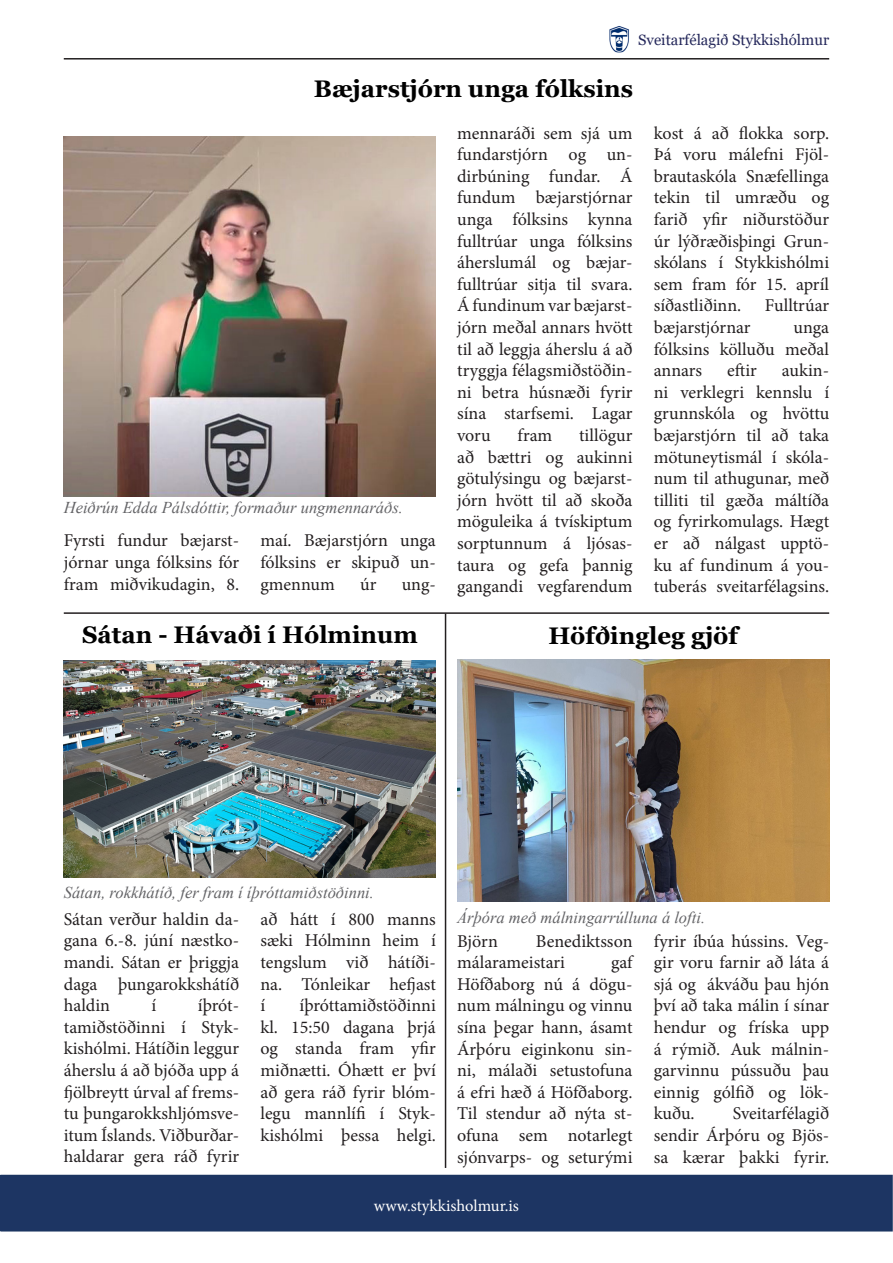
<style>
.page{position:relative;width:893px;height:1263px;background:#fff}
.page>*{position:absolute;margin:0;border:0;box-sizing:border-box;transform-origin:0 0}
.Side_bar{font:700 24px "Georgia";color:#000}
.t1{font:18px/21.6px "Minion Pro";color:#231f20;text-align:justify}
.t2{font:italic 16.5px "Times New Roman";color:#636366}
.t3{font:16.5px "Minion Pro";color:#fff}
.t4{font:15px "Georgia";color:#25285b}
</style>
<div class="page">
<div style="left:0;top:1175px;width:892px;height:56px;background:#1d3563"></div>
<img style="left:609px;top:27px;width:20px;height:24px">
<hr style="left:64px;top:58px;width:765px;height:2px;background:#231f20">
<hr style="left:64px;top:612px;width:765px;height:2px;background:#231f20">
<img style="left:457px;top:659px;width:372px;height:242px">
<hr style="left:445px;top:613px;width:1px;height:555px;background:#231f20">
<img style="left:64px;top:660px;width:372px;height:217px">
<img style="left:64px;top:136px;width:372px;height:360px">
<p class="t4" style="left:638px;top:31px;width:193px">Sveitarfélagið Stykkishólmur</p>
<p class="Side_bar" style="left:314px;top:73px;width:321px">Bæjarstjórn unga fólksins</p>
<p class="t2" style="left:64px;top:496px;width:341px">Heiðrún Edda Pálsdóttir, formaður ungmennaráðs.</p>
<p class="t1" style="left:64px;top:530px;width:177px">Fyrsti fundur bæjarst&shy;jórnar unga fólksins fór fram miðvikudagin, 8.</p>
<p class="t1" style="left:260px;top:530px;width:177px">maí. Bæjarstjórn unga fólksins er skipuð un&shy;gmennum</p>
<p class="t1" style="left:360px;top:573px;width:18px">úr</p>
<p class="t1" style="left:402px;top:573px;width:36px">ung-</p>
<p class="t1" style="left:457px;top:122px;width:177px">mennaráði sem sjá um fundarstjórn og un&shy;dirbúning fundar. Á fundum bæjarstjórnar unga fólksins kynna fulltrúar unga fólksins áherslumál og bæjar&shy;fulltrúar sitja til svara.</p>
<p class="t1" style="left:457px;top:295px;width:177px">Á fundinum var bæjarst&shy;jórn meðal annars hvött til að leggja áherslu á að tryggja félagsmiðstöðin&shy;ni betra húsnæði fyrir sína starfsemi. Lagar voru</p>
<p class="t1" style="left:457px;top:424px;width:177px;text-indent:122px">tillögur að bættri og aukinni götulýsingu og bæjarst&shy;jórn hvött til að skoða möguleika á tvískiptum sorptunnum á ljósas&shy;taura og gefa þannig gangandi vegfarendum</p>
<p class="t1" style="left:517px;top:424px;width:36px">fram</p>
<p class="t1" style="left:654px;top:122px;width:177px">kost á að flokka sorp.<br>Þá voru málefni Fjöl&shy;brautaskóla Snæfellinga tekin til umræðu og farið yfir niðurstöður úr lýðræðisþingi Grun&shy;skólans í Stykkishólmi sem fram fór 15. apríl síðastliðinn.</p>
<p class="t1" style="left:765px;top:295px;width:66px">Fulltrúar</p>
<p class="t1" style="left:654px;top:316px;width:98px">bæjarstjórnar</p>
<p class="t1" style="left:654px;top:316px;width:177px;text-indent:140px">unga fólksins kölluðu meðal annars</p>
<p class="t1" style="left:654px;top:360px;width:177px;text-indent:128px">aukin&shy;ni verklegri kennslu í grunnskóla og hvöttu bæjarstjórn til að taka mötuneytismál í skóla&shy;num til athugunar, með tilliti til gæða máltíða og fyrirkomulags. Hægt er að nálgast upptö&shy;ku af fundinum á you&shy;tuberás sveitarfélagsins.</p>
<p class="t1" style="left:727px;top:360px;width:31px">eftir</p>
<p class="Side_bar" style="left:82px;top:619px;width:337px">Sátan - Hávaði í Hólminum</p>
<p class="Side_bar" style="left:548px;top:620px;width:191px">Höfðingleg gjöf</p>
<p class="t2" style="left:64px;top:881px;width:312px">Sátan, rokkhátíð, fer fram í íþróttamiðstöðinni.</p>
<p class="t1" style="left:64px;top:908px;width:177px">Sátan verður haldin da&shy;gana 6.-8. júní næstko&shy;mandi. Sátan er þriggja daga þungarokkshátíð haldin</p>
<p class="t1" style="left:64px;top:995px;width:177px;text-indent:134px">íþrót&shy;tamiðstöðinni í Styk&shy;kishólmi. Hátíðin leggur áherslu á að bjóða upp á fjölbreytt úrval af frems&shy;tu þungarokkshljómsve&shy;itum Íslands. Viðburðar&shy;haldarar gera ráð fyrir</p>
<p class="t1" style="left:152px;top:995px;width:6px">í</p>
<p class="t1" style="left:260px;top:908px;width:177px">að hátt í 800 manns sæki Hólminn heim í tengslum við hátíði&shy;na. Tónleikar hefjast í</p>
<p class="t1" style="left:260px;top:995px;width:177px;text-indent:39px">íþróttamiðstöðinni kl. 15:50 dagana þrjá og standa fram yfir miðnætti. Óhætt er því að gera ráð fyrir blóm&shy;legu mannlífi í Styk&shy;kishólmi þessa helgi.</p>
<p class="t2" style="left:457px;top:906px;width:249px">Árþóra með málningarrúlluna á lofti.</p>
<p class="t1" style="left:457px;top:930px;width:177px;text-indent:79px">Benediktsson málarameistari</p>
<p class="t1" style="left:457px;top:930px;width:42px">Björn</p>
<p class="t1" style="left:457px;top:952px;width:177px;text-indent:154px">gaf Höfðaborg nú á dögu&shy;num málningu og vinnu sína þegar hann, ásamt Árþóru eiginkonu sin&shy;ni, málaði setustofuna á efri hæð á Höfðaborg.<br>Til stendur að nýta st&shy;ofuna sem notarlegt sjónvarps- og seturými</p>
<p class="t1" style="left:654px;top:930px;width:177px">fyrir íbúa hússins. Veg&shy;gir voru farnir að láta á sjá og ákváðu þau hjón því að taka málin í sínar hendur og fríska upp á rýmið. Auk málnin&shy;garvinnu pússuðu þau einnig gólfið og lök&shy;kuðu.</p>
<p class="t1" style="left:654px;top:1103px;width:177px;text-indent:79px">Sveitarfélagið sendir Árþóru og Bjös&shy;sa kærar þakki fyrir.</p>
<p class="t3" style="left:374px;top:1195px;width:147px">www.stykkisholmur.is</p>
</div>
